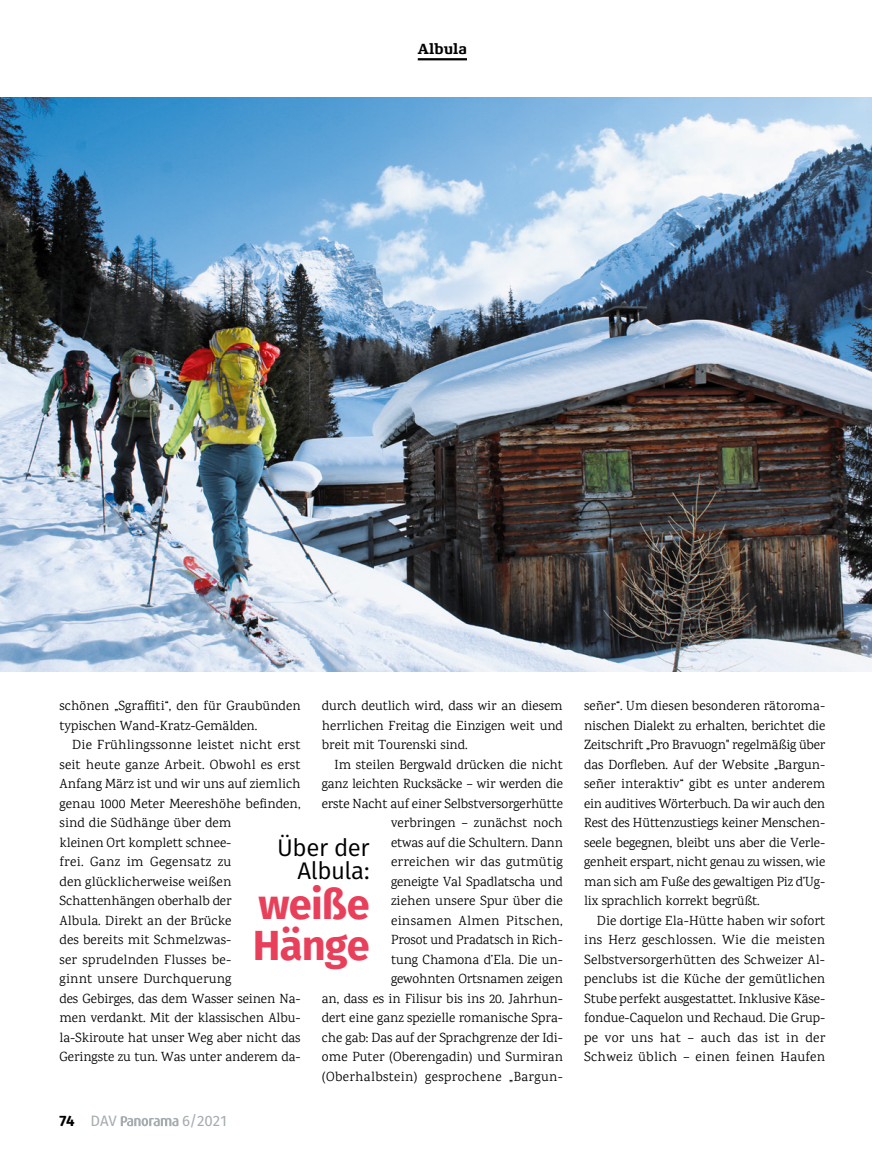
<style>
.page{position:relative;width:872px;height:1149px;background:#fff}
.page>*{position:absolute;margin:0;border:0;box-sizing:border-box;transform-origin:0 0}
.t1{font:700 42px/40.5px "Fira Sans";letter-spacing:-.02em;color:#e8405b}
.t2{font:24px/22.5px "Fira Sans";letter-spacing:-.02em;color:#000;text-align:right}
.t3{font:15px "Fira Sans";color:#a5acb0}
.t4{font:700 15px "Xenois Slab Pro";color:#000}
.t5{font:13.5px/19.5px "Karma";color:#000;text-align:justify}
.s1{font-weight:700;color:#000}
</style>
<div class="page">
<img style="left:0;top:98px;width:872px;height:573px">
<hr style="left:418px;top:58px;width:49px;height:2px;background:#000">
<svg style="left:121px;top:1116px;width:57px;height:9px"></svg>
<p class="t4" style="left:418px;top:40px;width:51px">Albula</p>
<p class="t5" style="left:60px;top:695px;width:242px">schönen „Sgraffiti“, den für Graubünden typischen Wand-Kratz-Gemälden.</p>
<p class="t5" style="left:60px;top:734px;width:242px;text-align:left;text-indent:13px">Die Frühlingssonne leistet nicht erst seit heute ganze Arbeit. Obwohl es erst Anfang März ist und wir uns auf ziemlich genau 1000 Meter Meereshöhe befinden, sind die Südhänge über dem<br>kleinen Ort komplett schnee-<br>frei. Ganz im Gegensatz zu<br>den glücklicherweise weißen Schattenhängen oberhalb der<br>Albula. Direkt an der Brücke<br>des bereits mit Schmelzwas-<br>ser sprudelnden Flusses be-<br>ginnt unsere Durchquerung<br>des Gebirges, das dem Wasser seinen Na&shy;men verdankt. Mit der klassischen Albu&shy;la-Skiroute hat unser Weg aber nicht das Geringste zu tun. Was unter anderem da-</p>
<p class="t5" style="left:322px;top:695px;width:242px">durch deutlich wird, dass wir an diesem herrlichen Freitag die Einzigen weit und breit mit Tourenski sind.</p>
<p class="t5" style="left:322px;top:754px;width:242px;text-align:right">Im steilen Bergwald drücken die nicht ganz leichten Rucksäcke – wir werden die erste Nacht auf einer Selbstversorgerhütte verbringen – zunächst noch<br>etwas auf die Schultern. Dann<br>erreichen wir das gutmütig<br>geneigte Val Spadlatscha und<br>ziehen unsere Spur über die<br>einsamen Almen Pitschen,<br>Prosot und Pradatsch in Rich-<br>tung Chamona d’Ela. Die un-<br>gewohnten Ortsnamen zeigen<br>an, dass es in Filisur bis ins 20. Jahrhun&shy;dert eine ganz spezielle romanische Spra&shy;che gab: Das auf der Sprachgrenze der Idi&shy;ome Puter (Oberengadin) und Surmiran (Oberhalbstein) gesprochene „Bargun-</p>
<h2 class="t2" style="left:277px;top:835px;width:94px">Über der<br>Albula:</h2>
<h1 class="t1" style="left:253px;top:881px;width:119px">weiße<br>Hänge</h1>
<p class="t3" style="left:60px;top:1110px;width:59px"><span class="s1">74</span> DAV</p>
<p class="t3" style="left:182px;top:1110px;width:46px">6/2021</p>
<p class="t5" style="left:584px;top:695px;width:243px">señer“. Um diesen besonderen rätoroma&shy;nischen Dialekt zu erhalten, berichtet die Zeitschrift „Pro Bravuogn" regelmäßig über das Dorfleben. Auf der Website „Bargun&shy;señer interaktiv“ gibt es unter anderem ein auditives Wörterbuch. Da wir auch den Rest des Hüttenzustiegs keiner Menschen&shy;seele begegnen, bleibt uns aber die Verle&shy;genheit erspart, nicht genau zu wissen, wie man sich am Fuße des gewaltigen Piz d’Ug&shy;lix sprachlich korrekt begrüßt.</p>
<p class="t5" style="left:584px;top:910px;width:243px;text-indent:13px">Die dortige Ela-Hütte haben wir sofort ins Herz geschlossen. Wie die meisten Selbstversorgerhütten des Schweizer Al&shy;penclubs ist die Küche der gemütlichen Stube perfekt ausgestattet. Inklusive Käse&shy;fondue-Caquelon und Rechaud. Die Grup&shy;pe vor uns hat – auch das ist in der Schweiz üblich – einen feinen Haufen</p>
</div>
